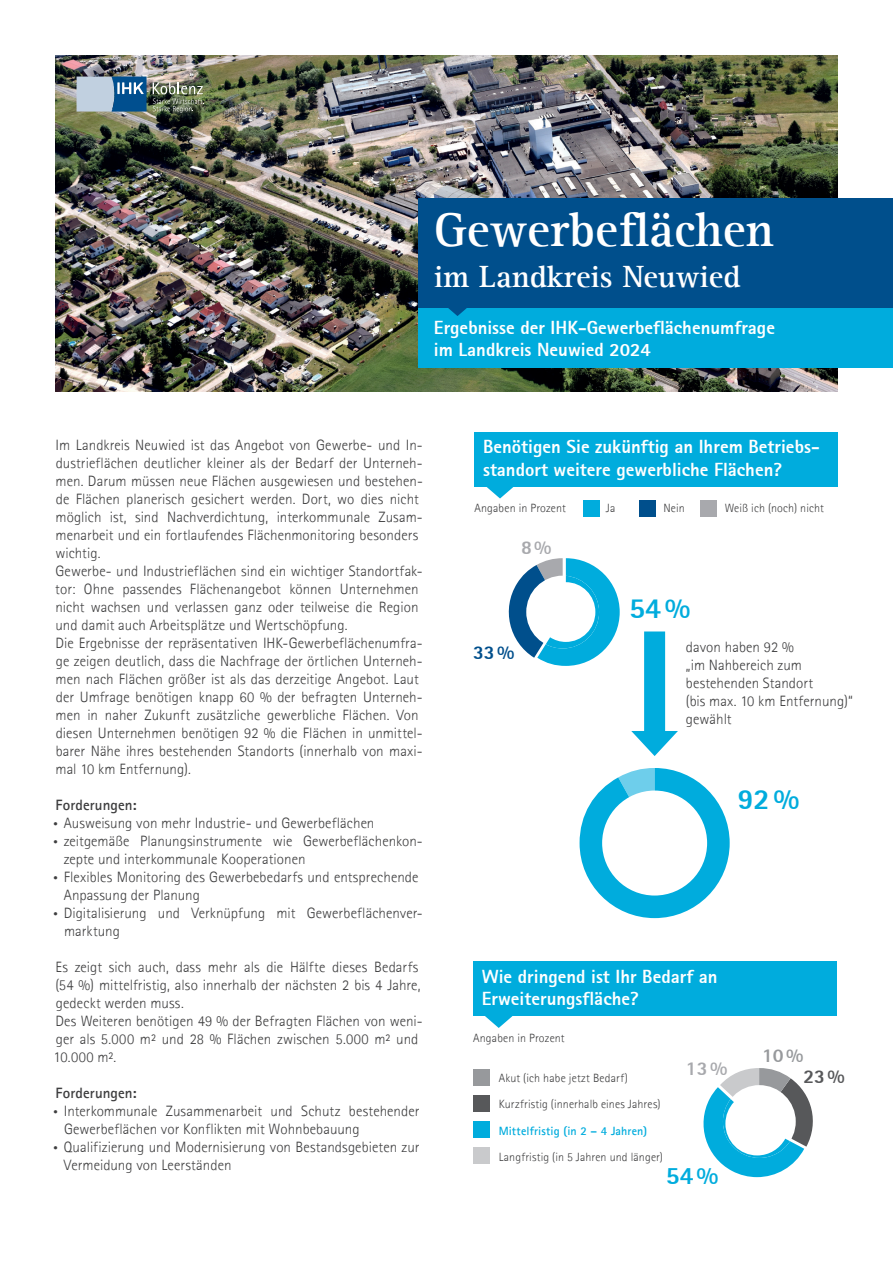
<style>
.page{position:relative;width:893px;height:1263px;background:#fff}
.page>*{position:absolute;margin:0;border:0;box-sizing:border-box;transform-origin:0 0}
.t1{font:700 49.5px "Agfa Rotis Serif";color:#fff}
.t2{font:700 31.5px "Agfa Rotis Serif";color:#fff}
.t3{font:800 29.25px "Agfa Rotis Sans Serif";color:#00acdd}
.t4{font:800 28.95px "Agfa Rotis Sans Serif";color:#00acdd}
.t5{font:800 24.75px "Agfa Rotis Sans Serif";color:#00acdd}
.t6{font:800 19.5px "Agfa Rotis Sans Serif";color:#a8a9ad}
.t7{font:800 19.5px "Agfa Rotis Sans Serif";color:#004f8c}
.t8{font:800 19.5px "Agfa Rotis Sans Serif";color:#57585a}
.t9{font:800 19.5px "Agfa Rotis Sans Serif";color:#97999c}
.t10{font:800 18.75px/22.5px "Agfa Rotis Sans Serif";color:#fff}
.t11{font:300 15px/18px "Agfa Rotis Sans Serif";letter-spacing:.005em;color:#3e3e3f}
.t12{font:700 15px "Agfa Rotis Sans Serif";letter-spacing:.005em;color:#3e3e3f}
.t13{font:300 12px/26.2px "Agfa Rotis Sans Serif";letter-spacing:.01em;color:#3e3e3f}
.t14{font:700 12px "Agfa Rotis Sans Serif";letter-spacing:.01em;color:#00acdd}
.s1{font-size:9px}
</style>
<div class="page">
<img style="left:55px;top:55px;width:783px;height:337px">
<div style="left:418px;top:307px;width:475px;height:61px;background:#00acdd"></div>
<div style="left:418px;top:198px;width:475px;height:109px;background:#004f8c"></div>
<svg style="left:444px;top:307px;width:27px;height:9px"></svg>
<div style="left:474px;top:432px;width:363px;height:54px;background:#00acdd"></div>
<svg style="left:486px;top:486px;width:28px;height:12px"></svg>
<div style="left:583px;top:501px;width:16px;height:16px;background:#00acdd"></div>
<div style="left:640px;top:501px;width:16px;height:16px;background:#004f8c"></div>
<div style="left:700px;top:501px;width:17px;height:16px;background:#a8a9ad"></div>
<svg style="left:580px;top:768px;width:150px;height:150px"></svg>
<div style="left:602px;top:790px;width:105px;height:105px;background:#fff;border-radius:50%"></div>
<div style="left:473px;top:961px;width:363px;height:55px;background:#00acdd"></div>
<svg style="left:485px;top:1016px;width:27px;height:12px"></svg>
<div style="left:473px;top:1069px;width:16px;height:16px;background:#97999c"></div>
<div style="left:473px;top:1095px;width:16px;height:16px;background:#57585a"></div>
<div style="left:473px;top:1121px;width:16px;height:17px;background:#00acdd"></div>
<div style="left:473px;top:1147px;width:16px;height:17px;background:#c9cacc"></div>
<svg style="left:153px;top:82px;width:51px;height:31px;background:#707b63"></svg>
<svg style="left:77px;top:77px;width:70px;height:35px;background:#759dbe"></svg>
<svg style="left:703px;top:1068px;width:110px;height:109px"></svg>
<svg style="left:508px;top:558px;width:112px;height:108px"></svg>
<div style="left:644px;top:631px;width:21px;height:110px;background:#00acdd"></div>
<svg style="left:631px;top:731px;width:47px;height:25px"></svg>
<h1 class="t1" style="left:434px;top:199px;width:342px">Gewerbeflächen</h1>
<h2 class="t2" style="left:434px;top:258px;width:308px">im Landkreis Neuwied</h2>
<p class="t10" style="left:434px;top:316px;width:343px">Ergebnisse der IHK-Gewerbeflächenumfrage im Landkreis Neuwied 2024</p>
<p class="t11" style="left:55px;top:436px;width:369px">Im Landkreis Neuwied ist das Angebot von Gewerbe- und In&shy;dustrieflächen deutlicher kleiner als der Bedarf der Unterneh&shy;men. Darum müssen neue Flächen ausgewiesen und bestehen&shy;de Flächen planerisch gesichert werden. Dort, wo dies nicht möglich ist, sind Nachverdichtung, interkommunale Zusam&shy;menarbeit und ein fortlaufendes Flächenmonitoring besonders wichtig.<br>Gewerbe- und Industrieflächen sind ein wichtiger Standortfak&shy;tor: Ohne passendes Flächenangebot können Unternehmen nicht wachsen und verlassen ganz oder teilweise die Region und damit auch Arbeitsplätze und Wertschöpfung.<br>Die Ergebnisse der repräsentativen IHK-Gewerbeflächenumfra&shy;ge zeigen deutlich, dass die Nachfrage der örtlichen Unterneh&shy;men nach Flächen größer ist als das derzeitige Angebot. Laut der Umfrage benötigen knapp 60 % der befragten Unterneh&shy;men in naher Zukunft zusätzliche gewerbliche Flächen. Von diesen Unternehmen benötigen 92 % die Flächen in unmittel&shy;barer Nähe ihres bestehenden Standorts (innerhalb von maxi&shy;mal 10 km Entfernung).</p>
<p class="t12" style="left:56px;top:795px;width:83px">Forderungen:</p>
<p class="t11" style="left:53px;top:814px;width:323px"><span class="s1">•</span> Ausweisung von mehr Industrie- und Gewerbeflächen</p>
<p class="t11" style="left:64px;top:832px;width:361px;text-indent:-10px"><span class="s1">•</span> zeitgemäße Planungsinstrumente wie Gewerbeflächenkon&shy;zepte und interkommunale Kooperationen</p>
<p class="t11" style="left:64px;top:868px;width:356px;text-indent:-10px"><span class="s1">•</span> Flexibles Monitoring des Gewerbebedarfs und entsprechende<br>Anpassung der Planung</p>
<p class="t11" style="left:64px;top:904px;width:360px;text-indent:-11px"><span class="s1">•</span> Digitalisierung und Verknüpfung mit Gewerbeflächenver&shy;marktung</p>
<p class="t11" style="left:54px;top:958px;width:371px">Es zeigt sich auch, dass mehr als die Hälfte dieses Bedarfs (54 %) mittelfristig, also innerhalb der nächsten 2 bis 4 Jahre, gedeckt werden muss.<br>Des Weiteren benötigen 49 % der Befragten Flächen von weni&shy;ger als 5.000 m² und 28 % Flächen zwischen 5.000 m² und 10.000 m².</p>
<p class="t12" style="left:56px;top:1083px;width:83px">Forderungen:</p>
<p class="t11" style="left:64px;top:1102px;width:357px;text-indent:-11px"><span class="s1">•</span> Interkommunale Zusammenarbeit und Schutz bestehender<br>Gewerbeflächen vor Konflikten mit Wohnbebauung</p>
<p class="t11" style="left:64px;top:1138px;width:357px;text-indent:-11px"><span class="s1">•</span> Qualifizierung und Modernisierung von Bestandsgebieten zur<br>Vermeidung von Leerständen</p>
<p class="t10" style="left:483px;top:435px;width:338px">Benötigen Sie zukünftig an Ihrem Betriebs&shy;standort weitere gewerbliche Flächen?</p>
<p class="t13" style="left:474px;top:495px;width:93px">Angaben in Prozent</p>
<p class="t13" style="left:606px;top:495px;width:11px">Ja</p>
<p class="t13" style="left:663px;top:495px;width:23px">Nein</p>
<p class="t13" style="left:725px;top:495px;width:101px">Weiß ich (noch) nicht</p>
<h3 class="t6" style="left:521px;top:535px;width:32px">8 %</h3>
<h3 class="t7" style="left:473px;top:639px;width:43px">33 %</h3>
<h3 class="t4" style="left:629px;top:589px;width:63px">54 %</h3>
<p class="t11" style="left:686px;top:637px;width:169px">davon haben 92 %<br>„im Nahbereich zum bestehenden Standort<br>(bis max. 10 km Entfernung)“ gewählt</p>
<h3 class="t3" style="left:737px;top:780px;width:64px">92 %</h3>
<p class="t10" style="left:482px;top:965px;width:237px">Wie dringend ist Ihr Bedarf an<br>Erweiterungsfläche?</p>
<p class="t13" style="left:473px;top:1024px;width:93px">Angaben in Prozent</p>
<p class="t13" style="left:499px;top:1065px;width:163px">Akut (ich habe jetzt Bedarf)<br>Kurzfristig (innerhalb eines Jahres)</p>
<p class="t14" style="left:499px;top:1123px;width:150px">Mittelfristig (in 2 – 4 Jahren)</p>
<p class="t13" style="left:499px;top:1143px;width:166px">Langfristig (in 5 Jahren und länger)</p>
<h3 class="t6" style="left:686px;top:1056px;width:43px">13 %</h3>
<h3 class="t5" style="left:666px;top:1160px;width:54px">54 %</h3>
<h3 class="t9" style="left:762px;top:1043px;width:43px">10 %</h3>
<h3 class="t8" style="left:803px;top:1064px;width:43px">23 %</h3>
</div>
